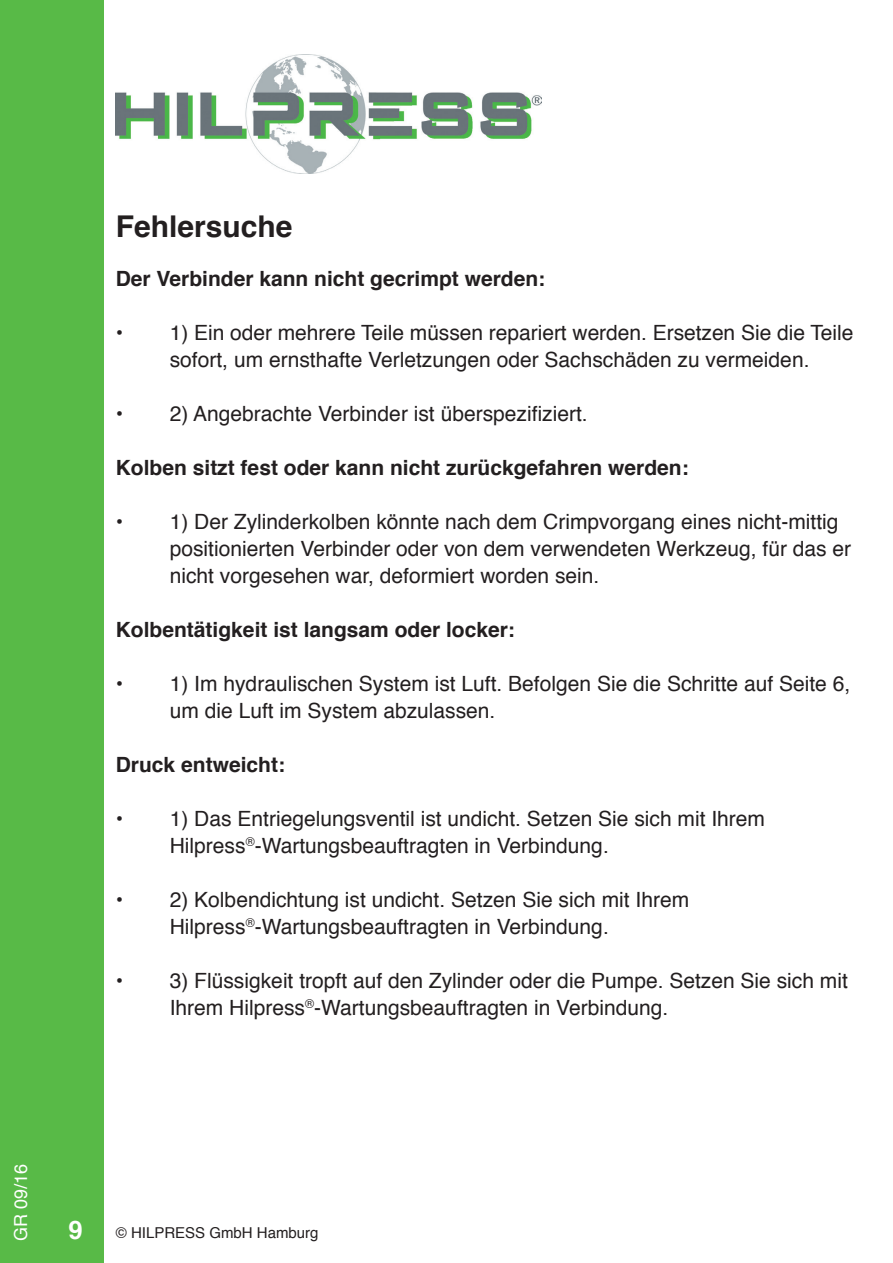
<style>
.page{position:relative;width:893px;height:1263px;background:#fff}
.page>*{position:absolute;margin:0;border:0;box-sizing:border-box;transform-origin:0 0}
.t1{font:700 30px "Helvetica";color:#231f20}
.t2{font:700 25.5px "Helvetica";color:#fff}
.t3{font:21px/27px "Helvetica";color:#231f20}
.t4{font:700 21px "Helvetica";color:#231f20}
.t5{font:18px "Helvetica";color:#fff}
.t6{font:15px "Helvetica";color:#231f20}
</style>
<div class="page">
<img style="left:116px;top:54px;width:425px;height:120px">
<div style="left:0;top:0;width:103px;height:1263px;background:#58ba47"></div>
<h1 class="t1" style="left:116px;top:203px;width:178px">Fehlersuche</h1>
<p class="t4" style="left:116px;top:261px;width:431px">Der Verbinder kann nicht gecrimpt werden:</p>
<p class="t3" style="left:116px;top:320px;width:739px;text-align:center">• 1) Ein oder mehrere Teile müssen repariert werden. Ersetzen Sie die Teile sofort, um ernsthafte Verletzungen oder Sachschäden zu vermeiden.</p>
<p class="t3" style="left:116px;top:401px;width:473px">• 2) Angebrachte Verbinder ist überspezifiziert.</p>
<p class="t4" style="left:116px;top:450px;width:574px">Kolben sitzt fest oder kann nicht zurückgefahren werden:</p>
<p class="t3" style="left:170px;top:508px;width:683px;text-indent:-54px">• 1) Der Zylinderkolben könnte nach dem Crimpvorgang eines nicht-mittig positionierten Verbinder oder von dem verwendeten Werkzeug, für das er nicht vorgesehen war, deformiert worden sein.</p>
<p class="t4" style="left:116px;top:612px;width:401px">Kolbentätigkeit ist langsam oder locker:</p>
<p class="t3" style="left:170px;top:670px;width:682px;text-indent:-54px">• 1) Im hydraulischen System ist Luft. Befolgen Sie die Schritte auf Seite 6, um die Luft im System abzulassen.</p>
<p class="t4" style="left:116px;top:747px;width:171px">Druck entweicht:</p>
<p class="t3" style="left:170px;top:805px;width:597px;text-indent:-54px">• 1) Das Entriegelungsventil ist undicht. Setzen Sie sich mit Ihrem<br>Hilpress<sup>®</sup>-Wartungsbeauftragten in Verbindung.</p>
<p class="t3" style="left:170px;top:887px;width:521px;text-indent:-54px">• 2) Kolbendichtung ist undicht. Setzen Sie sich mit Ihrem<br>Hilpress<sup>®</sup>-Wartungsbeauftragten in Verbindung.</p>
<p class="t3" style="left:170px;top:968px;width:680px;text-indent:-54px">• 3) Flüssigkeit tropft auf den Zylinder oder die Pumpe. Setzen Sie sich mit<br>Ihrem Hilpress<sup>®</sup>-Wartungsbeauftragten in Verbindung.</p>
<p class="t5" style="left:7px;top:1241px;width:79px;rotate:-90deg">GR 09/16</p>
<p class="t2" style="left:68px;top:1210px;width:16px">9</p>
<p class="t6" style="left:116px;top:1221px;width:204px">© HILPRESS GmbH Hamburg</p>
</div>
